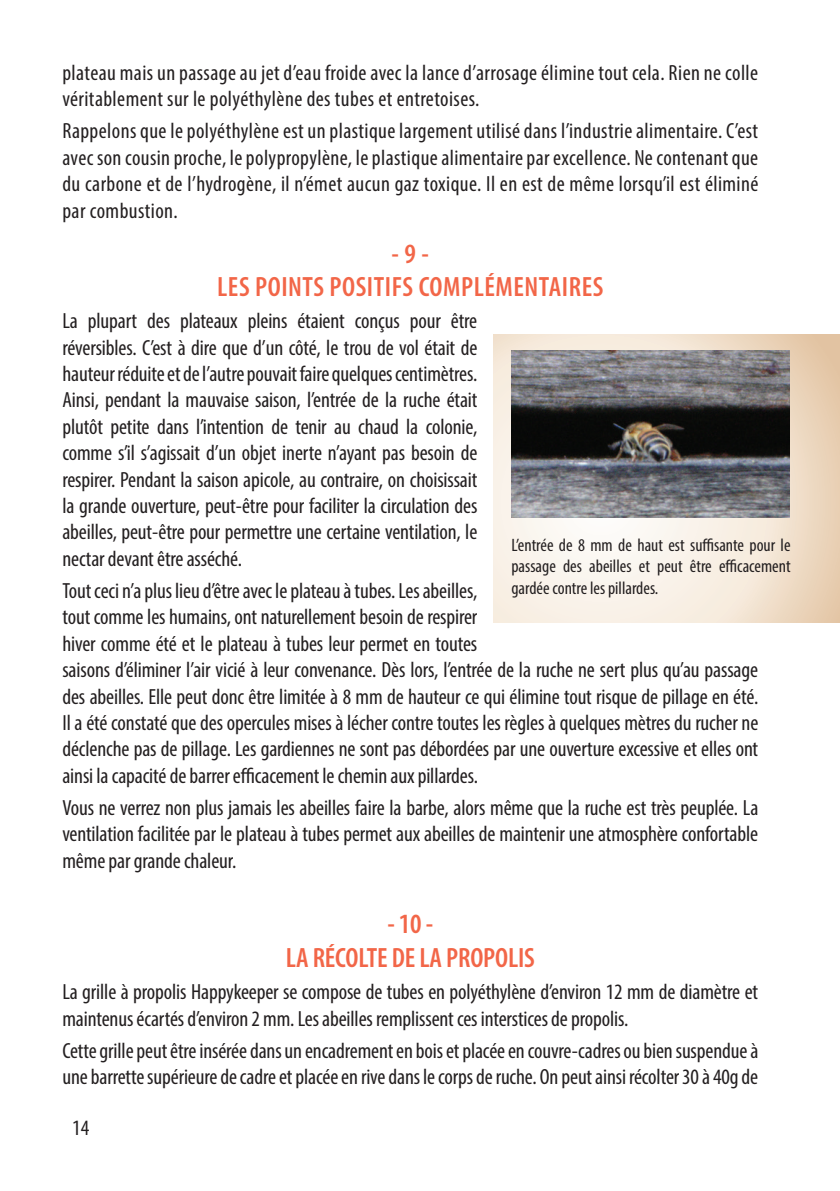
<style>
.page{position:relative;width:840px;height:1191px;background:#fff}
.page>*{position:absolute;margin:0;border:0;box-sizing:border-box;transform-origin:0 0}
.t1{font:600 condensed 28px/33.6px "Myriad Pro";letter-spacing:.02em;color:#f26648;text-align:center}
.t2{font:600 condensed 28px/33.6px "Myriad Pro";letter-spacing:-.005em;color:#f26648;text-align:center}
.t3{font:condensed 22px/26.4px "Myriad Pro";letter-spacing:-.005em;color:#231f20;text-align:justify}
.t4{font:condensed 22px/26.4px "Myriad Pro";letter-spacing:.02em;color:#231f20}
.t5{font:condensed 18px/21.6px "Myriad Pro";color:#231f20;text-align:justify}
</style>
<div class="page">
<svg style="left:493px;top:334px;width:346px;height:288px;background:#f2e6d7"></svg>
<img style="left:511px;top:350px;width:278px;height:167px">
<p class="t4" style="left:62px;top:59px;width:697px">plateau mais un passage au jet d’eau froide avec la lance d’arrosage élimine tout cela. Rien ne colle véritablement sur le polyéthylène des tubes et entretoises.</p>
<p class="t3" style="left:62px;top:118px;width:697px">Rappelons que le polyéthylène est un plastique largement utilisé dans l’industrie alimentaire. C’est avec son cousin proche, le polypropylène, le plastique alimentaire par excellence. Ne contenant que du carbone et de l’hydrogène, il n’émet aucun gaz toxique. Il en est de même lorsqu’il est éliminé par combustion.</p>
<p class="t1" style="left:217px;top:236px;width:387px">- 9 -<br>LES POINTS POSITIFS COMPLÉMENTAIRES</p>
<p class="t3" style="left:62px;top:307px;width:416px">La plupart des plateaux pleins étaient conçus pour être réversibles. C’est à dire que d’un côté, le trou de vol était de hauteur réduite et de l’autre pouvait faire quelques centimètres.<br>Ainsi, pendant la mauvaise saison, l’entrée de la ruche était plutôt petite dans l’intention de tenir au chaud la colonie, comme s’il s’agissait d’un objet inerte n’ayant pas besoin de respirer. Pendant la saison apicole, au contraire, on choisissait la grande ouverture, peut-être pour faciliter la circulation des abeilles, peut-être pour permettre une certaine ventilation, le nectar devant être asséché.</p>
<p class="t3" style="left:62px;top:577px;width:697px;text-align:left">Tout ceci n’a plus lieu d’être avec le plateau à tubes. Les abeilles,<br>tout comme les humains, ont naturellement besoin de respirer<br>hiver comme été et le plateau à tubes leur permet en toutes<br>saisons d’éliminer l’air vicié à leur convenance. Dès lors, l’entrée de la ruche ne sert plus qu’au passage des abeilles. Elle peut donc être limitée à 8 mm de hauteur ce qui élimine tout risque de pillage en été.<br>Il a été constaté que des opercules mises à lécher contre toutes les règles à quelques mètres du rucher ne déclenche pas de pillage. Les gardiennes ne sont pas débordées par une ouverture excessive et elles ont ainsi la capacité de barrer efficacement le chemin aux pillardes.</p>
<p class="t3" style="left:62px;top:794px;width:697px">Vous ne verrez non plus jamais les abeilles faire la barbe, alors même que la ruche est très peuplée. La ventilation facilitée par le plateau à tubes permet aux abeilles de maintenir une atmosphère confortable même par grande chaleur.</p>
<p class="t5" style="left:511px;top:534px;width:280px">L’entrée de 8 mm de haut est suffisante pour le passage des abeilles et peut être efficacement gardée contre les pillardes.</p>
<p class="t2" style="left:286px;top:907px;width:250px">- 10 -<br>LA RÉCOLTE DE LA PROPOLIS</p>
<p class="t3" style="left:62px;top:978px;width:696px">La grille à propolis Happykeeper se compose de tubes en polyéthylène d’environ 12 mm de diamètre et maintenus écartés d’environ 2 mm. Les abeilles remplissent ces interstices de propolis.</p>
<p class="t3" style="left:62px;top:1037px;width:697px">Cette grille peut être insérée dans un encadrement en bois et placée en couvre-cadres ou bien suspendue à une barrette supérieure de cadre et placée en rive dans le corps de ruche. On peut ainsi récolter 30 à 40g de</p>
<p class="t3" style="left:72px;top:1114px;width:19px">14</p>
</div>
